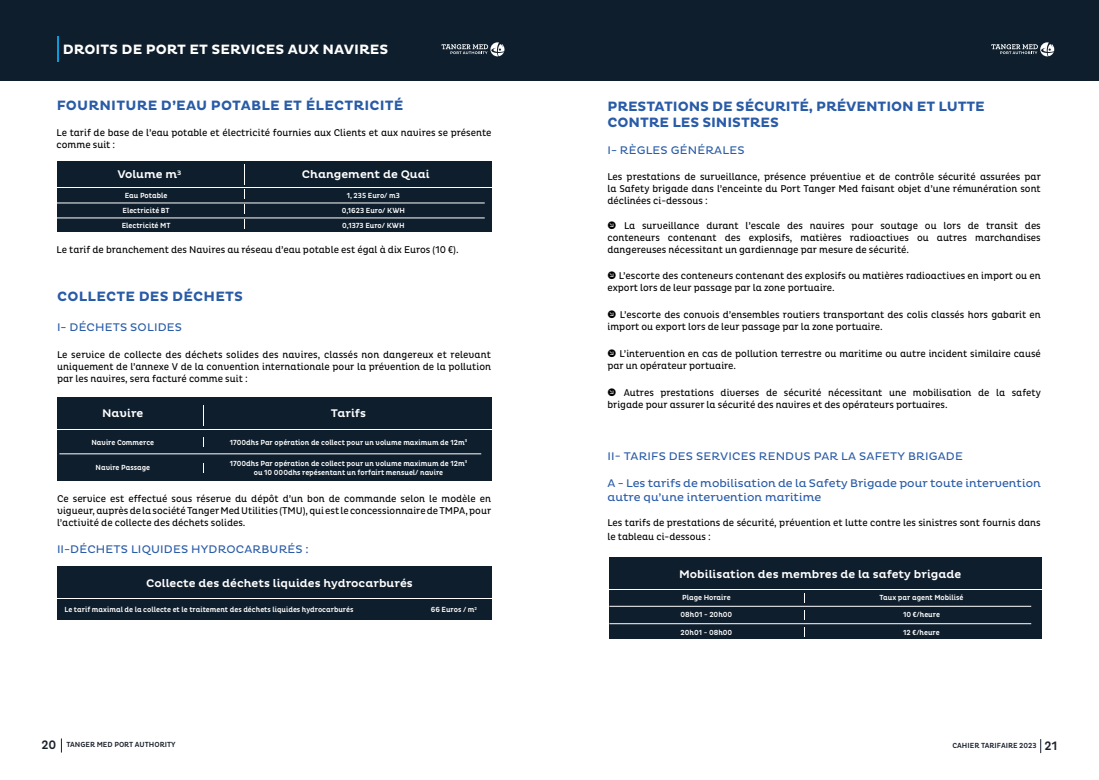
<style>
.page{position:relative;width:1099px;height:780px;background:#fff}
.page>*{position:absolute;margin:0;border:0;box-sizing:border-box;transform-origin:0 0}
.t1{font:700 13.75px/16.5px "Pluto";letter-spacing:-.005em;color:#295ba7}
.t2{font:700 13.75px "Pluto";letter-spacing:.015em;color:#295ba7}
.t3{font:700 13.75px "Pluto";color:#fff}
.t4{font:11.25px/13.5px "Pluto";letter-spacing:.005em;color:#295ba7}
.t5{font:500 11.25px "Pluto";color:#fff}
.t6{font:10px/12px "Pluto Cond";color:#000}
.t7{font:500 7.5px/15px "Pluto Cond";color:#fff;text-align:center}
.t8{font:500 7.5px "Pluto Cond";color:#1b212c}
.s1{font-family:"Klavika Arrows";font-size:11.25px}
.s2{font-size:12.5px}
</style>
<div class="page">
<svg style="left:61px;top:738px;width:1px;height:14px"></svg>
<svg style="left:1040px;top:739px;width:1px;height:14px"></svg>
<div style="left:57px;top:599px;width:434px;height:20px;background:#0f1e2c"></div>
<div style="left:57px;top:430px;width:434px;height:51px;background:#0f1e2c"></div>
<div style="left:0;top:0;width:1098px;height:81px;background:#0f1e2c"></div>
<div style="left:57px;top:397px;width:434px;height:32px;background:#0f1e2c"></div>
<div style="left:57px;top:566px;width:434px;height:32px;background:#0f1e2c"></div>
<svg style="left:58px;top:37px;width:1px;height:25px"></svg>
<hr style="left:59px;top:453px;width:422px;height:1px;background:#fff">
<svg style="left:441px;top:42px;width:63px;height:14px"></svg>
<svg style="left:991px;top:42px;width:63px;height:14px"></svg>
<div style="left:57px;top:188px;width:434px;height:44px;background:#0f1e2c"></div>
<div style="left:57px;top:161px;width:434px;height:26px;background:#0f1e2c"></div>
<svg style="left:244px;top:164px;width:1px;height:20px"></svg>
<svg style="left:244px;top:205px;width:1px;height:24px"></svg>
<hr style="left:57px;top:203px;width:428px;height:1px;background:#fff">
<hr style="left:57px;top:218px;width:428px;height:1px;background:#fff">
<div style="left:609px;top:557px;width:432px;height:32px;background:#0f1e2c"></div>
<div style="left:609px;top:590px;width:432px;height:49px;background:#0f1e2c"></div>
<hr style="left:609px;top:606px;width:422px;height:1px;background:#fff">
<hr style="left:609px;top:623px;width:422px;height:1px;background:#fff">
<h1 class="t3" style="left:63px;top:42px;width:327px">DROITS DE PORT ET SERVICES AUX NAVIRES</h1>
<h1 class="t2" style="left:57px;top:98px;width:348px">FOURNITURE D’EAU POTABLE ET ÉLECTRICITÉ</h1>
<p class="t6" style="left:57px;top:126px;width:436px">Le tarif de base de l’eau potable et électricité fournies aux Clients et aux navires se présente comme suit :</p>
<p class="t5" style="left:117px;top:168px;width:66px">Volume m<sup>3</sup></p>
<p class="t5" style="left:302px;top:168px;width:129px">Changement de Quai</p>
<p class="t7" style="left:122px;top:188px;width:50px">Eau Potable<br>Electricité BT<br>Electricité MT</p>
<p class="t7" style="left:342px;top:188px;width:65px">1, 235 Euro/ m3<br>0,1623 Euro/ KWH<br>0,1373 Euro/ KWH</p>
<p class="t6" style="left:57px;top:243px;width:403px">Le tarif de branchement des Navires au réseau d’eau potable est égal à dix Euros (10 €).</p>
<h1 class="t2" style="left:57px;top:288px;width:187px">COLLECTE DES DÉCHETS</h1>
<p class="t4" style="left:57px;top:320px;width:126px">I- DÉCHETS SOLIDES</p>
<p class="t6" style="left:57px;top:348px;width:435px;text-align:justify">Le service de collecte des déchets solides des navires, classés non dangereux et relevant uniquement de l’annexe V de la convention internationale pour la prévention de la pollution par les navires, sera facturé comme suit :</p>
<p class="t5" style="left:102px;top:407px;width:43px">Navire</p>
<p class="t5" style="left:331px;top:407px;width:36px">Tarifs</p>
<p class="t7" style="left:91px;top:434px;width:64px">Navire Commerce</p>
<p class="t7" style="left:230px;top:434px;width:239px">1700dhs Par opération de collect pour un volume maximum de 12m<sup>3</sup></p>
<p class="t7" style="left:96px;top:460px;width:56px">Navire Passage</p>
<p class="t7" style="left:230px;top:459px;width:239px;line-height:9px">1700dhs Par opération de collect pour un volume maximum de 12m<sup>3 </sup>ou 10 000dhs repésentant un forfairt mensuel/ navire</p>
<p class="t6" style="left:57px;top:492px;width:435px;text-align:justify">Ce service est effectué sous réserve du dépôt d’un bon de commande selon le modèle en vigueur, auprès de la société Tanger Med Utilities (TMU), qui est le concessionnaire de TMPA, pour l’activité de collecte des déchets solides.</p>
<p class="t4" style="left:57px;top:542px;width:253px">II-DÉCHETS LIQUIDES HYDROCARBURÉS :</p>
<p class="t5" style="left:146px;top:576px;width:268px">Collecte des déchets liquides hydrocarburés</p>
<p class="t7" style="left:64px;top:602px;width:290px">Le tarif maximal de la collecte et le traitement des déchets liquides hydrocarburés</p>
<p class="t7" style="left:431px;top:602px;width:48px">66 Euros / m<sup>2</sup></p>
<h1 class="t1" style="left:607px;top:98px;width:379px">PRESTATIONS DE SÉCURITÉ, PRÉVENTION ET LUTTE<br>CONTRE LES SINISTRES</h1>
<p class="t4" style="left:607px;top:144px;width:139px">I- RÈGLES GÉNÉRALES</p>
<p class="t6" style="left:607px;top:170px;width:435px;text-align:justify">Les prestations de surveillance, présence préventive et de contrôle sécurité assurées par la Safety brigade dans l’enceinte du Port Tanger Med faisant objet d’une rémunération sont déclinées ci-dessous :</p>
<p class="t6" style="left:607px;top:220px;width:435px;text-align:justify"><span class="s1">V</span> La surveillance durant l’escale des navires pour soutage ou lors de transit des conteneurs contenant des explosifs, matières radioactives ou autres marchandises dangereuses nécessitant un gardiennage par mesure de sécurité.</p>
<p class="t6" style="left:607px;top:269px;width:435px"><span class="s1">V</span> L’escorte des conteneurs contenant des explosifs ou matières radioactives en import ou en export lors de leur passage par la zone portuaire.</p>
<p class="t6" style="left:607px;top:308px;width:435px"><span class="s1">V</span> L’escorte des convois d’ensembles routiers transportant des colis classés hors gabarit en import ou export lors de leur passage par la zone portuaire.</p>
<p class="t6" style="left:607px;top:347px;width:435px"><span class="s1">V</span> L’intervention en cas de pollution terrestre ou maritime ou autre incident similaire causé par un opérateur portuaire.</p>
<p class="t6" style="left:607px;top:386px;width:435px"><span class="s1">V</span> Autres prestations diverses de sécurité nécessitant une mobilisation de la safety brigade pour assurer la sécurité des navires et des opérateurs portuaires.</p>
<p class="t4" style="left:607px;top:450px;width:357px">II- TARIFS DES SERVICES RENDUS PAR LA SAFETY BRIGADE</p>
<p class="t4" style="left:607px;top:477px;width:435px">A - Les tarifs de mobilisation de la Safety Brigade pour toute intervention autre qu’une intervention maritime</p>
<p class="t6" style="left:607px;top:516px;width:435px;line-height:13.5px">Les tarifs de prestations de sécurité, prévention et lutte contre les sinistres sont fournis dans le tableau ci-dessous :</p>
<p class="t5" style="left:679px;top:567px;width:283px">Mobilisation des membres de la safety brigade</p>
<p class="t7" style="left:682px;top:590px;width:50px">Plage Horaire</p>
<p class="t7" style="left:680px;top:607px;width:53px">08h01 - 20h00</p>
<p class="t7" style="left:680px;top:625px;width:53px">20h01 - 08h00</p>
<p class="t7" style="left:879px;top:590px;width:85px">Taux par agent Mobilisé</p>
<p class="t7" style="left:903px;top:607px;width:38px">10 €/heure</p>
<p class="t7" style="left:903px;top:625px;width:38px">12 €/heure</p>
<p class="t8" style="left:41px;top:740px;width:136px"><span class="s2">20</span> TANGER MED PORT AUTHORITY</p>
<p class="t8" style="left:952px;top:741px;width:106px">CAHIER TARIFAIRE 2023 <span class="s2">21</span></p>
</div>
